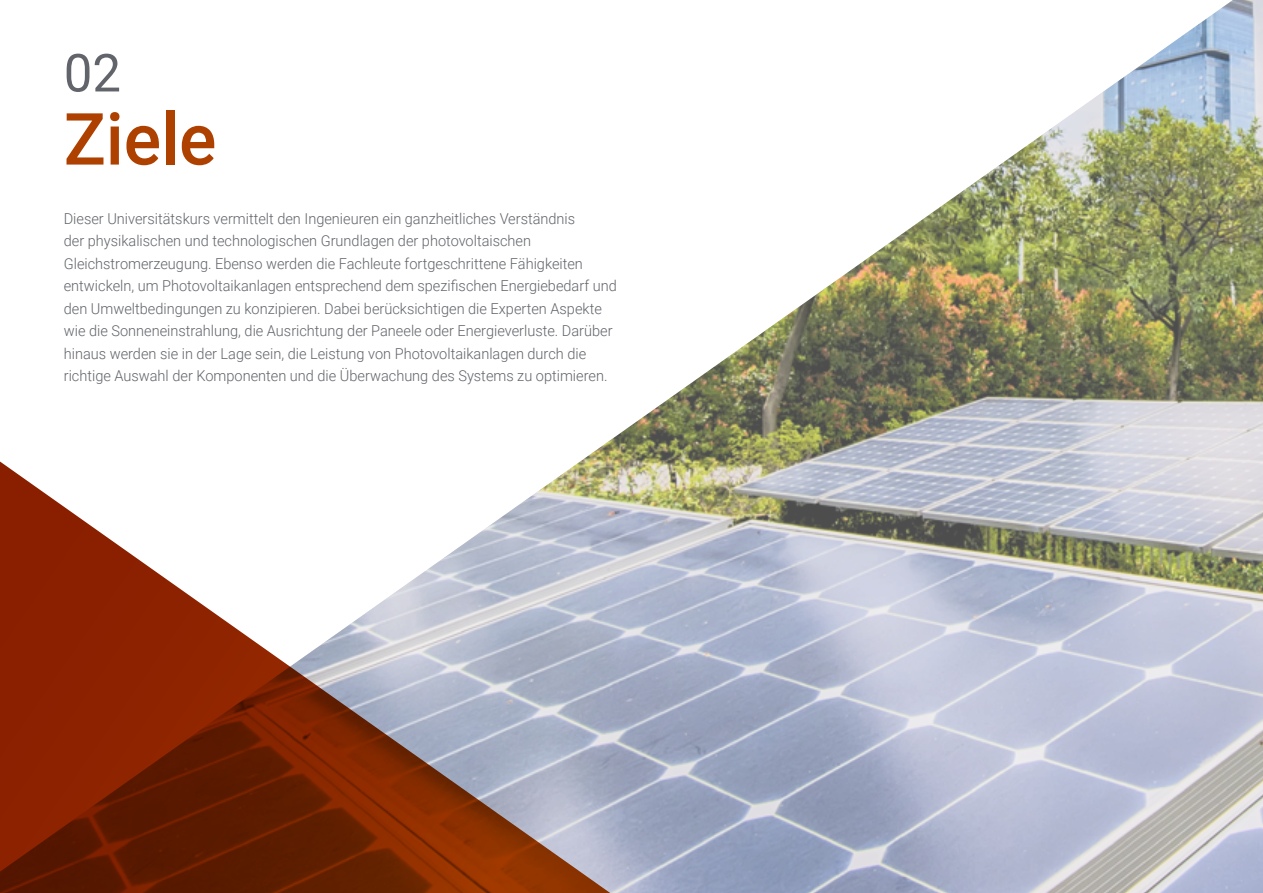
<style>
.page{position:relative;width:1263px;height:893px;background:#fff}
.page>*{position:absolute;margin:0;border:0;box-sizing:border-box;transform-origin:0 0}
.t1{font:500 72px "Roboto";color:#ae4000}
.t2{font:52.5px "Roboto";color:#61646a}
.t3{font:300 15px/22.5px "Roboto";color:#61646a}
</style>
<div class="page">
<img style="left:602px;top:0;width:661px;height:893px">
<svg style="left:0;top:446px;width:640px;height:447px"></svg>
<h2 class="t2" style="left:64px;top:36px;width:59px">02</h2>
<h1 class="t1" style="left:64px;top:89px;width:154px">Ziele</h1>
<p class="t3" style="left:64px;top:207px;width:555px">Dieser Universitätskurs vermittelt den Ingenieuren ein ganzheitliches Verständnis<br>der physikalischen und technologischen Grundlagen der photovoltaischen Gleichstromerzeugung. Ebenso werden die Fachleute fortgeschrittene Fähigkeiten entwickeln, um Photovoltaikanlagen entsprechend dem spezifischen Energiebedarf und den Umweltbedingungen zu konzipieren. Dabei berücksichtigen die Experten Aspekte wie die Sonneneinstrahlung, die Ausrichtung der Paneele oder Energieverluste. Darüber hinaus werden sie in der Lage sein, die Leistung von Photovoltaikanlagen durch die richtige Auswahl der Komponenten und die Überwachung des Systems zu optimieren.</p>
</div>
